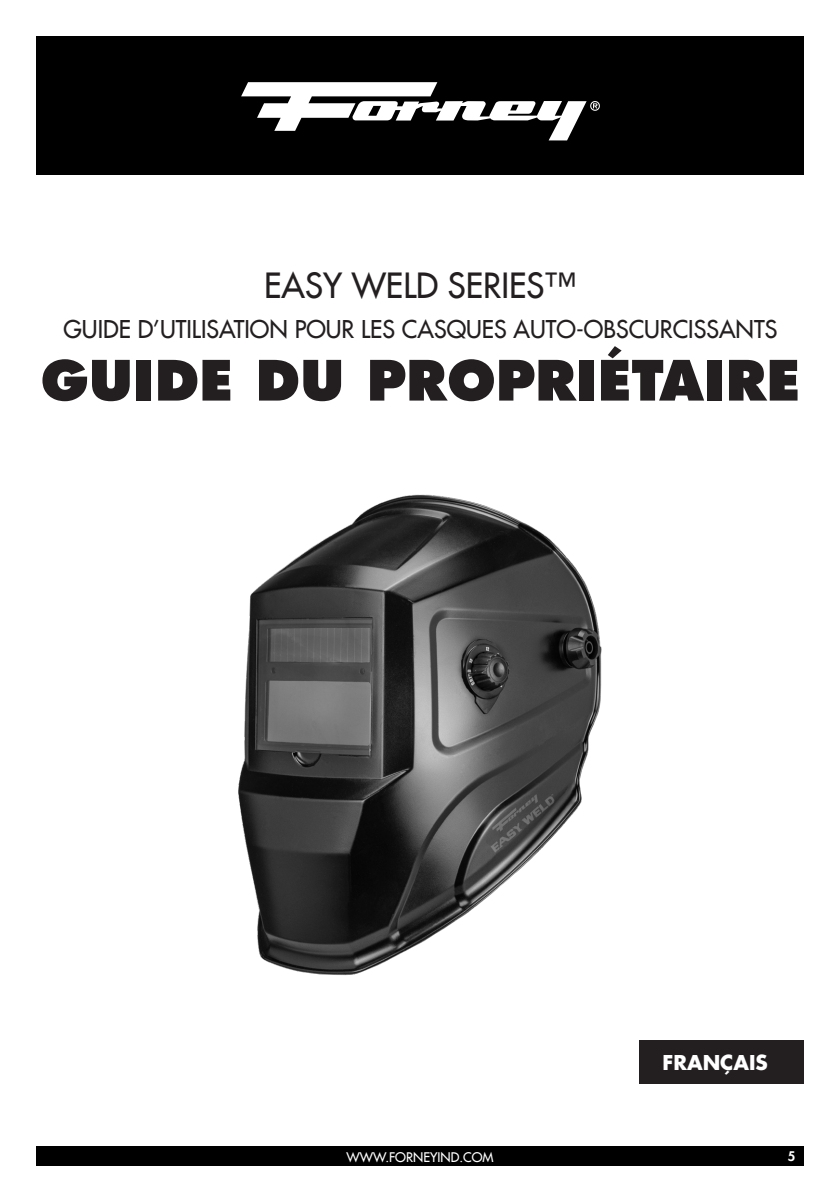
<style>
.page{position:relative;width:840px;height:1188px;background:#fff}
.page>*{position:absolute;margin:0;border:0;box-sizing:border-box;transform-origin:0 0}
.t1{font:800 54px "Futura LT";color:#231f20}
.t2{font:34px "Futura LT";color:#231f20}
.t3{font:24px "Futura LT";color:#231f20}
.Drakes_Number_Style{font:700 20px "Futura LT";color:#fff}
.t4{font:13px "Futura LT";color:#fff}
.t5{font:800 13px "Futura LT";color:#fff}
</style>
<div class="page">
<div style="left:36px;top:1147px;width:768px;height:19px;background:#000001"></div>
<div style="left:639px;top:1040px;width:165px;height:44px;background:#231f20"></div>
<div style="left:36px;top:36px;width:768px;height:139px;background:#000001"></div>
<svg style="left:241px;top:82px;width:359px;height:58px"></svg>
<img style="left:238px;top:494px;width:364px;height:482px">
<p class="t2" style="left:264px;top:264px;width:313px">EASY WELD SERIES™</p>
<p class="t3" style="left:64px;top:314px;width:715px">GUIDE D’UTILISATION POUR LES CASQUES AUTO-OBSCURCISSANTS</p>
<p class="t1" style="left:41px;top:346px;width:761px">GUIDE DU PROPRIÉTAIRE</p>
<p class="Drakes_Number_Style" style="left:662px;top:1049px;width:107px">FRANÇAIS</p>
<p class="t4" style="left:346px;top:1148px;width:149px">WWW.FORNEYIND.COM</p>
<p class="t5" style="left:787px;top:1148px;width:9px">5</p>
</div>
